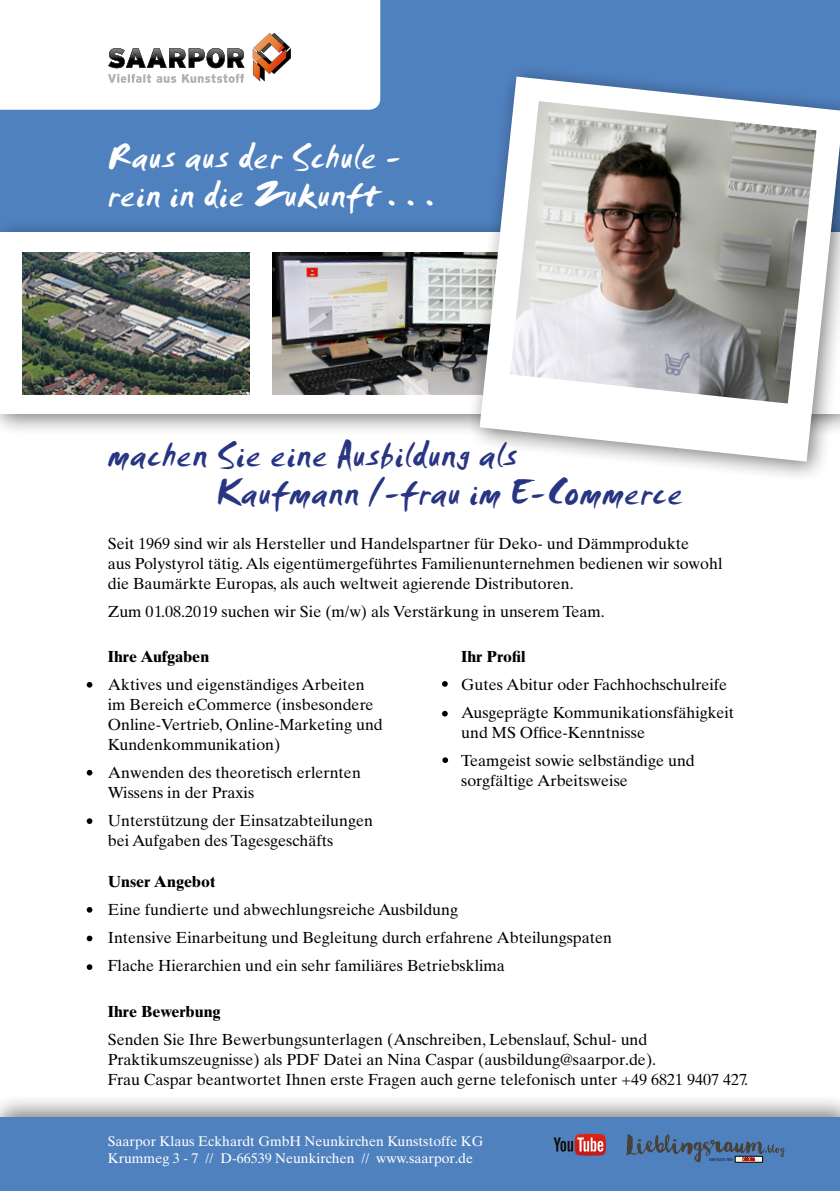
<style>
.page{position:relative;width:840px;height:1191px;background:#fff}
.page>*{position:absolute;margin:0;border:0;box-sizing:border-box;transform-origin:0 0}
.t1{font:38px/38.2px "Smudger Let Plain";letter-spacing:.02em;color:#283583}
.t2{font:38px/38px "Smudger Let Plain";letter-spacing:.02em;color:#fff}
.t3{font:16px/20px "Times Ten LT Std";color:#000}
.t4{font:700 16px "Times Ten LT Std";color:#000}
.t5{font:14px/17px "Times Ten LT Std";color:#fff}
</style>
<div class="page">
<div style="left:0;top:0;width:839px;height:1191px;background:#5081bf"></div>
<div style="left:0;top:265px;width:839px;height:895px;background:#fff"></div>
<div style="left:0;top:1093px;width:839px;height:98px;background:#000;opacity:.5"></div>
<div style="left:0;top:1117px;width:839px;height:74px;background:#5081bf"></div>
<svg style="left:87px;top:907px;width:5px;height:5px"></svg>
<svg style="left:87px;top:935px;width:5px;height:6px"></svg>
<svg style="left:87px;top:964px;width:5px;height:6px"></svg>
<svg style="left:442px;top:711px;width:5px;height:5px"></svg>
<svg style="left:442px;top:681px;width:5px;height:6px"></svg>
<svg style="left:442px;top:757px;width:6px;height:6px"></svg>
<div style="left:0;top:218px;width:839px;height:219px;background:#000;opacity:.5"></div>
<div style="left:0;top:232px;width:839px;height:182px;background:#fff"></div>
<img style="left:23px;top:252px;width:226px;height:142px">
<img style="left:272px;top:252px;width:194px;height:142px">
<svg style="left:626px;top:1134px;width:159px;height:28px"></svg>
<svg style="left:553px;top:1133px;width:52px;height:22px"></svg>
<div style="left:466px;top:63px;width:373px;height:420px;background:#000;opacity:.5"></div>
<svg style="left:479px;top:77px;width:360px;height:384px"></svg>
<img style="left:510px;top:101px;width:306px;height:302px">
<svg style="left:87px;top:682px;width:5px;height:5px"></svg>
<svg style="left:87px;top:818px;width:5px;height:6px"></svg>
<svg style="left:87px;top:770px;width:5px;height:5px"></svg>
<div style="left:0;top:0;width:380px;height:110px;background:#fff"></div>
<svg style="left:108px;top:74px;width:68px;height:9px"></svg>
<svg style="left:182px;top:74px;width:62px;height:9px"></svg>
<svg style="left:108px;top:48px;width:136px;height:20px;background:#787878"></svg>
<svg style="left:253px;top:33px;width:38px;height:48px;background:#c39983"></svg>
<h1 class="t2" style="left:108px;top:139px;width:329px">Raus aus der Schule - rein in die Zukunft . . .</h1>
<h1 class="t1" style="left:215px;top:437px;width:468px;text-indent:-108px">machen Sie eine Ausbildung als<br>Kaufmann /-frau im E-Commerce</h1>
<p class="t3" style="left:108px;top:533px;width:615px">Seit 1969 sind wir als Hersteller und Handelspartner für Deko- und Dämmprodukte<br>aus Polystyrol tätig. Als eigentümergeführtes Familienunternehmen bedienen wir sowohl die Baumärkte Europas, als auch weltweit agierende Distributoren.</p>
<p class="t3" style="left:108px;top:601px;width:498px">Zum 01.08.2019 suchen wir Sie (m/w) als Verstärkung in unserem Team.</p>
<p class="t4" style="left:108px;top:646px;width:103px">Ihre Aufgaben</p>
<p class="t3" style="left:108px;top:674px;width:276px">Aktives und eigenständiges Arbeiten im Bereich eCommerce (insbesondere Online-Vertrieb, Online-Marketing und Kundenkommunikation)</p>
<p class="t3" style="left:108px;top:762px;width:254px">Anwenden des theoretisch erlernten<br>Wissens in der Praxis</p>
<p class="t3" style="left:108px;top:810px;width:266px">Unterstützung der Einsatzabteilungen bei Aufgaben des Tagesgeschäfts</p>
<p class="t4" style="left:461px;top:646px;width:66px">Ihr Profil</p>
<p class="t3" style="left:461px;top:670px;width:274px;line-height:28px">Gutes Abitur oder Fachhochschulreife<br>Ausgeprägte Kommunikationsfähigkeit</p>
<p class="t3" style="left:461px;top:718px;width:235px;line-height:28px">und MS Office-Kenntnisse<br>Teamgeist sowie selbständige und</p>
<p class="t3" style="left:461px;top:770px;width:168px">sorgfältige Arbeitsweise</p>
<p class="t4" style="left:108px;top:872px;width:109px">Unser Angebot</p>
<p class="t3" style="left:108px;top:896px;width:505px;line-height:28px">Eine fundierte und abwechlungsreiche Ausbildung<br>Intensive Einarbeitung und Begleitung durch erfahrene Abteilungspaten<br>Flache Hierarchien und ein sehr familiäres Betriebsklima</p>
<p class="t4" style="left:108px;top:1001px;width:114px">Ihre Bewerbung</p>
<p class="t3" style="left:108px;top:1029px;width:641px">Senden Sie Ihre Bewerbungsunterlagen (Anschreiben, Lebenslauf, Schul- und<br>Praktikumszeugnisse) als PDF Datei an Nina Caspar (ausbildung@saarpor.de).<br>Frau Caspar beantwortet Ihnen erste Fragen auch gerne telefonisch unter +49 6821 9407 427.</p>
<p class="t5" style="left:108px;top:1132px;width:377px">Saarpor Klaus Eckhardt GmbH Neunkirchen Kunststoffe KG<br>Krummeg 3 - 7 // D-66539 Neunkirchen // www.saarpor.de</p>
</div>
